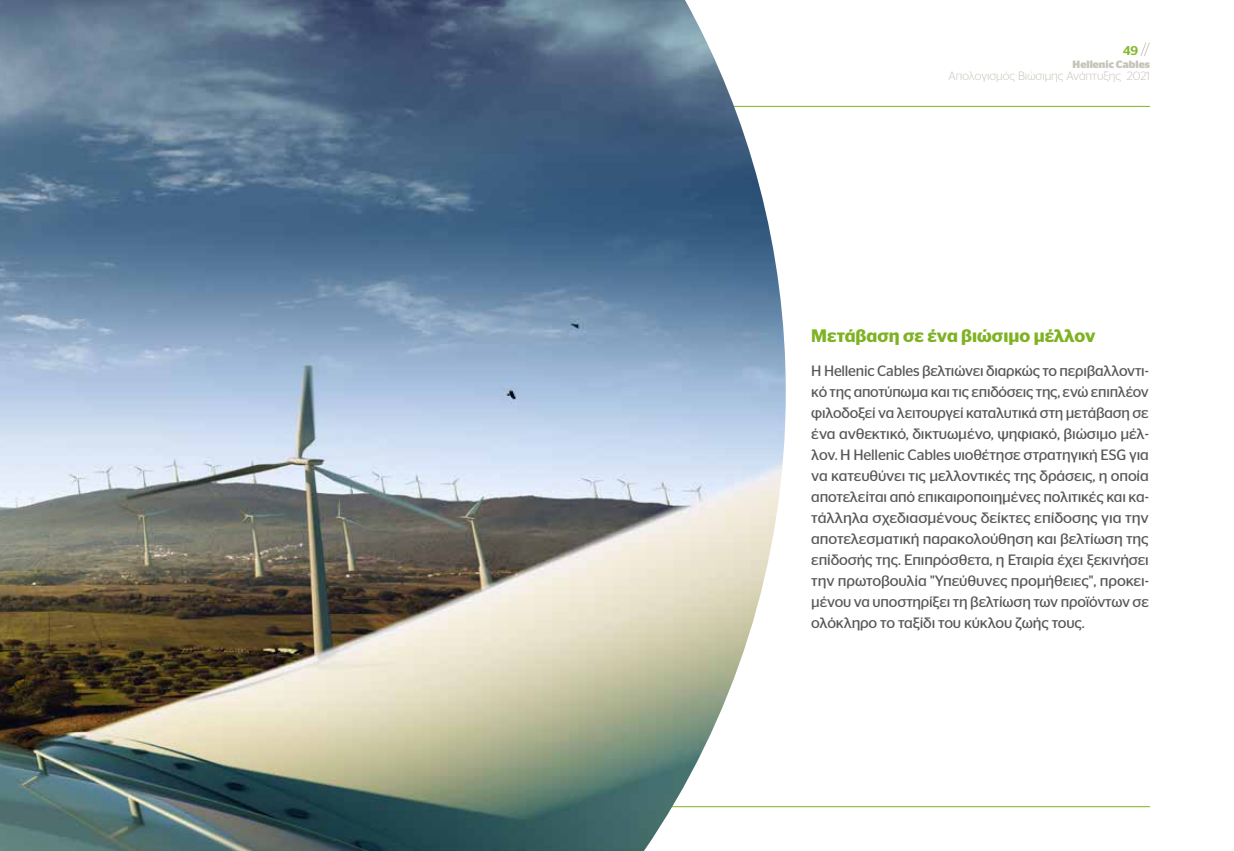
<style>
.page{position:relative;width:1234px;height:851px;background:#fff}
.page>*{position:absolute;margin:0;border:0;box-sizing:border-box;transform-origin:0 0}
.t1{font:600 18px "Stag Sans LG";color:#7fb223}
.t2{font:15px/21px "Stag Sans LG";letter-spacing:-.01em;color:#575756;text-align:justify}
.t3{font:500 12.75px "Stag Sans LG";color:#84b727}
.t4{font:300 12px "Stag Sans LG";color:#c6c3ba}
.t5{font:700 10.5px "Stag Sans";color:#c6c3ba}
</style>
<div class="page">
<svg style="left:1140px;top:43px;width:9px;height:13px"></svg>
<hr style="left:0;top:106px;width:1149px;height:1px;background:#7fb223">
<hr style="left:0;top:806px;width:1149px;height:1px;background:#7fb223">
<img style="left:0;top:0;width:785px;height:850px">
<p class="t3" style="left:1122px;top:41px;width:17px">49</p>
<p class="t5" style="left:1072px;top:56px;width:79px">Hellenic Cables</p>
<p class="t4" style="left:948px;top:67px;width:203px">Απολογισμός Βιώσιμης Ανάπτυξης 2021</p>
<p class="t1" style="left:811px;top:323px;width:285px">Μετάβαση σε ένα βιώσιμο μέλλον</p>
<p class="t2" style="left:811px;top:358px;width:339px">Η Hellenic Cables βελτιώνει διαρκώς το περιβαλλοντι&shy;κό της αποτύπωμα και τις επιδόσεις της, ενώ επιπλέον φιλοδοξεί να λειτουργεί καταλυτικά στη μετάβαση σε ένα ανθεκτικό, δικτυωμένο, ψηφιακό, βιώσιμο μέλ&shy;λον. Η Hellenic Cables υιοθέτησε στρατηγική ESG για να κατευθύνει τις μελλοντικές της δράσεις, η οποία αποτελείται από επικαιροποιημένες πολιτικές και κα&shy;τάλληλα σχεδιασμένους δείκτες επίδοσης για την αποτελεσματική παρακολούθηση και βελτίωση της επίδοσής της. Επιπρόσθετα, η Εταιρία έχει ξεκινήσει την πρωτοβουλία "Υπεύθυνες προμήθειες", προκει&shy;μένου να υποστηρίξει τη βελτίωση των προϊόντων σε ολόκληρο το ταξίδι του κύκλου ζωής τους.</p>
</div>
